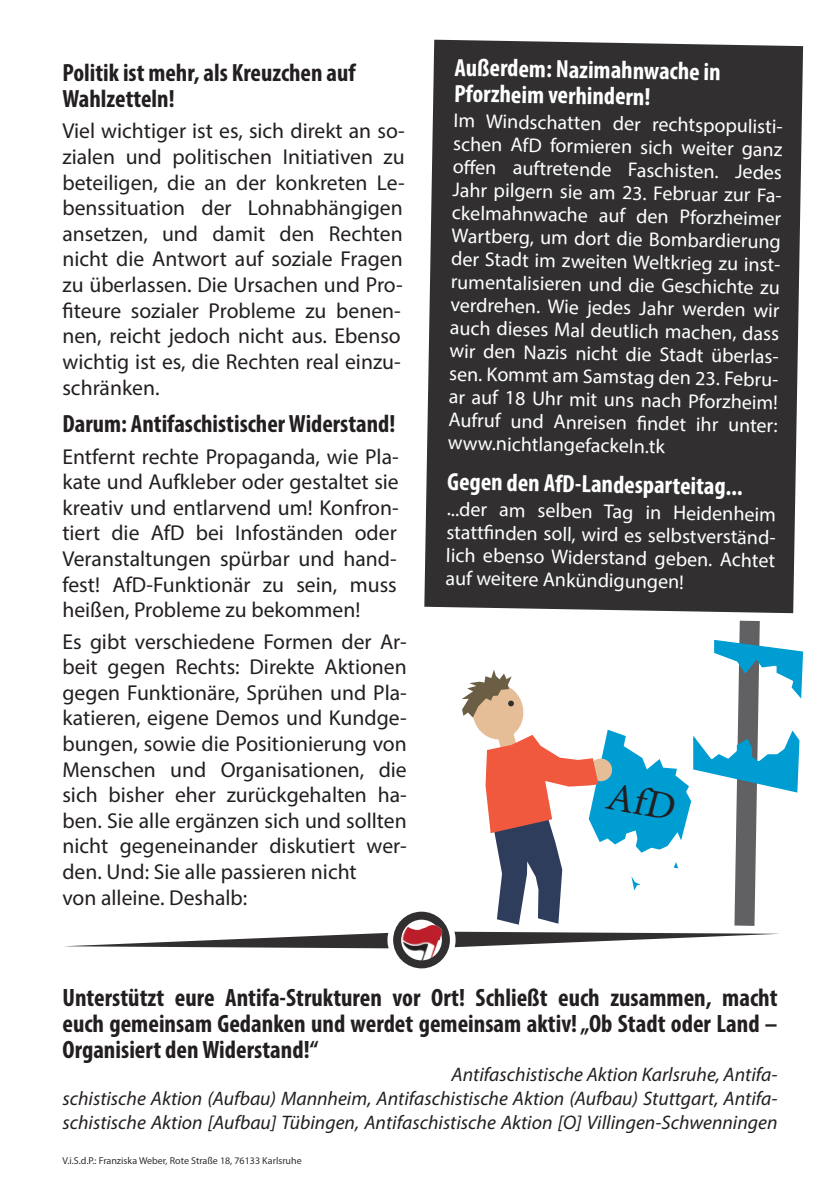
<style>
.page{position:relative;width:840px;height:1191px;background:#fff}
.page>*{position:absolute;margin:0;border:0;box-sizing:border-box;transform-origin:0 0}
.t1{font:700 condensed 25.2px/26px "Myriad Pro";color:#231f20;text-align:justify}
.t2{font:700 condensed 25px/26px "Myriad Pro";color:#231f20}
.t3{font:700 condensed 25px/26px "Myriad Pro";color:#fff}
.t4{font:21.6px/25.6px "Myriad Pro";color:#231f20;text-align:justify}
.t5{font:20px/23px "Myriad Pro";color:#fff}
.t6{font:italic 19.6px/24px "Myriad Pro";color:#231f20}
.t7{font:10px "Myriad Pro";color:#312f30}
</style>
<div class="page">
<div style="left:424px;top:40px;width:378px;height:560px;background:#312f30"></div>
<img style="left:402px;top:948px;width:40px;height:17px">
<div style="left:392px;top:911px;width:58px;height:57px;border:8px solid #312f30;border-radius:50%"></div>
<svg style="left:64px;top:600px;width:739px;height:348px"></svg>
<p class="t2" style="left:62px;top:59px;width:294px">Politik ist mehr, als Kreuzchen auf<br>Wahlzetteln!</p>
<p class="t4" style="left:62px;top:118px;width:344px;text-align:left">Viel wichtiger ist es, sich direkt an so&shy;zialen und politischen Initiativen zu beteiligen, die an der konkreten Le&shy;benssituation der Lohnabhängigen ansetzen, und damit den Rechten nicht die Antwort auf soziale Fragen zu überlassen. Die Ursachen und Pro&shy;fiteure sozialer Probleme zu benen&shy;nen, reicht jedoch nicht aus. Ebenso wichtig ist es, die Rechten real einzu&shy;schränken.</p>
<p class="t2" style="left:62px;top:410px;width:334px">Darum: Antifaschistischer Widerstand!</p>
<p class="t4" style="left:62px;top:443px;width:338px">Entfernt rechte Propaganda, wie Pla&shy;kate und Aufkleber oder gestaltet sie kreativ und entlarvend um! Konfron&shy;tiert die AfD bei Infoständen oder Veranstaltungen spürbar und hand&shy;fest! AfD-Funktionär zu sein, muss heißen, Probleme zu bekommen!</p>
<p class="t4" style="left:62px;top:628px;width:346px">Es gibt verschiedene Formen der Ar&shy;beit gegen Rechts: Direkte Aktionen gegen Funktionäre, Sprühen und Pla&shy;katieren, eigene Demos und Kundge&shy;bungen, sowie die Positionierung von Menschen und Organisationen, die sich bisher eher zurückgehalten ha&shy;ben. Sie alle ergänzen sich und sollten nicht gegeneinander diskutiert wer&shy;den. Und: Sie alle passieren nicht</p>
<p class="t4" style="left:62px;top:884px;width:186px">von alleine. Deshalb:</p>
<p class="t3" style="left:454px;top:54px;width:267px;rotate:1deg">Außerdem: Nazimahnwache in<br>Pforzheim verhindern!</p>
<p class="t5" style="left:453px;top:109px;width:334px;rotate:1deg">Im Windschatten der rechtspopulisti&shy;schen AfD formieren sich weiter ganz off en auftretende Faschisten. Jedes Jahr pilgern sie am 23. Februar zur Fa&shy;ckelmahnwache auf den Pforzheimer Wartberg, um dort die Bombardierung der Stadt im zweiten Weltkrieg zu inst&shy;rumentalisieren und die Geschichte zu verdrehen. Wie jedes Jahr werden wir auch dieses Mal deutlich machen, dass wir den Nazis nicht die Stadt überlas&shy;sen. Kommt am Samstag den 23. Febru&shy;ar auf 18 Uhr mit uns nach Pforzheim!<br>Aufruf und Anreisen fi ndet ihr unter: www.nichtlangefackeln.tk</p>
<p class="t3" style="left:447px;top:468px;width:297px;rotate:1deg">Gegen den AfD-Landesparteitag...</p>
<p class="t5" style="left:447px;top:497px;width:334px;rotate:1deg">...der am selben Tag in Heidenheim stattfi nden soll, wird es selbstverständ&shy;lich ebenso Widerstand geben. Achtet auf weitere Ankündigungen!</p>
<p class="t1" style="left:62px;top:983px;width:716px">Unterstützt eure Antifa-Strukturen vor Ort! Schließt euch zusammen, macht euch gemeinsam Gedanken und werdet gemeinsam aktiv! „Ob Stadt oder Land – Organisiert den Widerstand!“</p>
<p class="t6" style="left:451px;top:1061px;width:327px">Antifaschistische Aktion Karlsruhe, Antifa-</p>
<p class="t6" style="left:62px;top:1085px;width:716px">schistische Aktion (Aufbau) Mannheim, Antifaschistische Aktion (Aufbau) Stuttgart, Antifa&shy;schistische Aktion [Aufbau] Tübingen, Antifaschistische Aktion [O] Villingen-Schwenningen</p>
<p class="t7" style="left:62px;top:1154px;width:241px">V.i.S.d.P.: Franziska Weber, Rote Straße 18, 76133 Karlsruhe</p>
</div>
